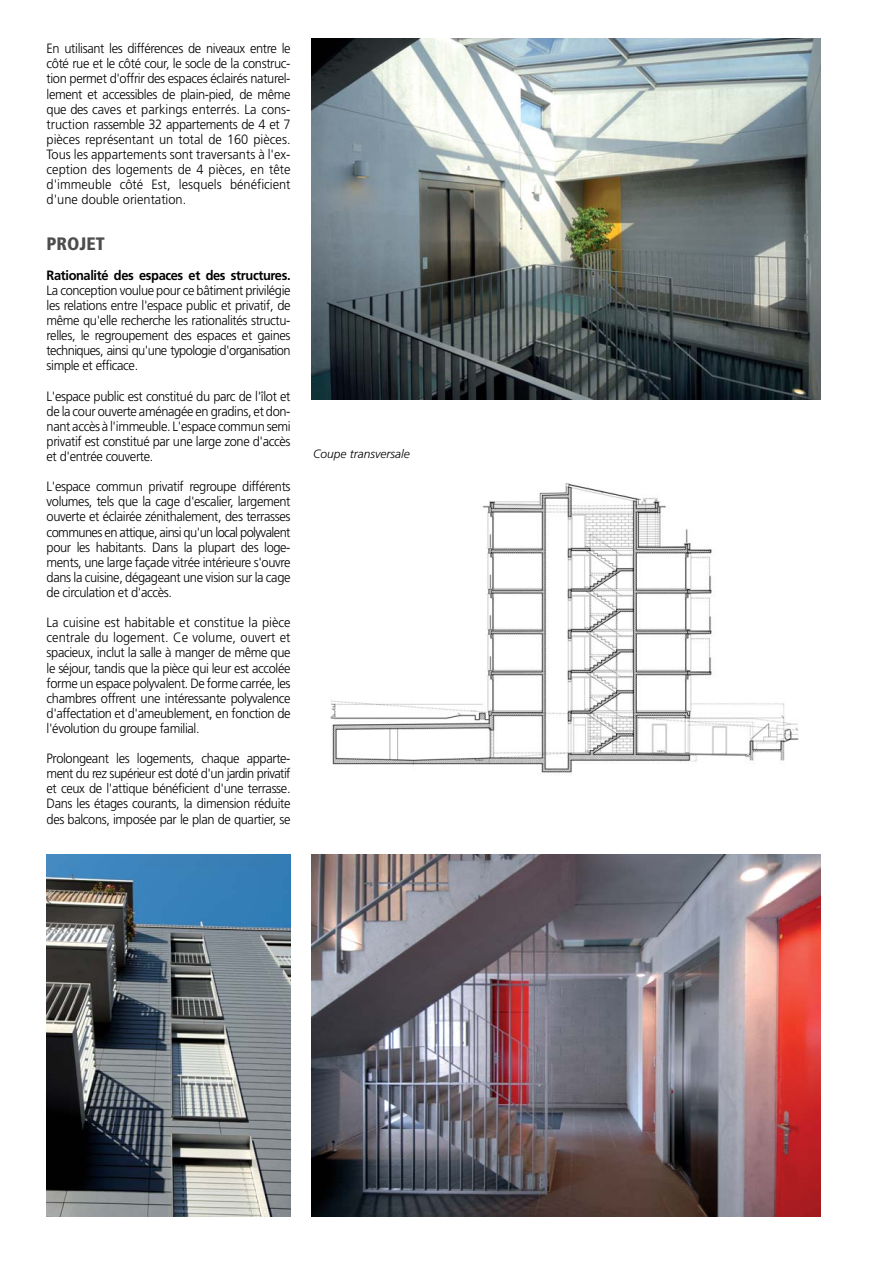
<style>
.page{position:relative;width:893px;height:1263px;background:#fff}
.page>*{position:absolute;margin:0;border:0;box-sizing:border-box;transform-origin:0 0}
.t1{font:900 condensed 18px "Frutiger";color:#4d4d4d}
.t2{font:300 13.5px/15.1px "Frutiger";letter-spacing:-.03em;color:#000;text-align:justify;scale:.95 1}
.t3{font:700 13.5px "Frutiger";letter-spacing:-.03em;color:#000;scale:.95 1}
.t4{font:italic 300 12px "Frutiger";color:#000}
</style>
<div class="page">
<img style="left:312px;top:855px;width:508px;height:361px">
<img style="left:330px;top:483px;width:469px;height:290px">
<img style="left:47px;top:855px;width:244px;height:361px">
<img style="left:312px;top:38px;width:508px;height:362px">
<p class="t2" style="left:47px;top:42px;width:258px">En utilisant les différences de niveaux entre le côté rue et le côté cour, le socle de la construc&shy;tion permet d'offrir des espaces éclairés naturel&shy;lement et accessibles de plain-pied, de même que des caves et parkings enterrés. La cons&shy;truction rassemble 32 appartements de 4 et 7 pièces représentant un total de 160 pièces.<br>Tous les appartements sont traversants à l'ex&shy;ception des logements de 4 pièces, en tête d'immeuble côté Est, lesquels bénéficient d'une double orientation.</p>
<h1 class="t1" style="left:47px;top:236px;width:60px">PROJET</h1>
<p class="t3" style="left:47px;top:270px;width:258px">Rationalité des espaces et des structures.</p>
<p class="t2" style="left:47px;top:284px;width:258px">La conception voulue pour ce bâtiment privilégie les relations entre l'espace public et privatif, de même qu'elle recherche les rationalités structu&shy;relles, le regroupement des espaces et gaines techniques, ainsi qu'une typologie d'organisation simple et efficace.</p>
<p class="t2" style="left:47px;top:389px;width:258px">L'espace public est constitué du parc de l'îlot et de la cour ouverte aménagée en gradins, et don&shy;nant accès à l'immeuble. L'espace commun semi privatif est constitué par une large zone d'accès et d'entrée couverte.</p>
<p class="t2" style="left:47px;top:480px;width:258px">L'espace commun privatif regroupe différents volumes, tels que la cage d'escalier, largement ouverte et éclairée zénithalement, des terrasses communes en attique, ainsi qu'un local polyvalent pour les habitants. Dans la plupart des loge&shy;ments, une large façade vitrée intérieure s'ouvre dans la cuisine, dégageant une vision sur la cage de circulation et d'accès.</p>
<p class="t2" style="left:47px;top:616px;width:258px">La cuisine est habitable et constitue la pièce centrale du logement. Ce volume, ouvert et spacieux, inclut la salle à manger de même que le séjour, tandis que la pièce qui leur est accolée forme un espace polyvalent. De forme carrée, les chambres offrent une intéressante polyvalence d'affectation et d'ameublement, en fonction de l'évolution du groupe familial.</p>
<p class="t2" style="left:47px;top:752px;width:258px">Prolongeant les logements, chaque apparte&shy;ment du rez supérieur est doté d'un jardin privatif et ceux de l'attique bénéficient d'une terrasse.<br>Dans les étages courants, la dimension réduite des balcons, imposée par le plan de quartier, se</p>
<p class="t4" style="left:313px;top:449px;width:98px">Coupe transversale</p>
</div>
